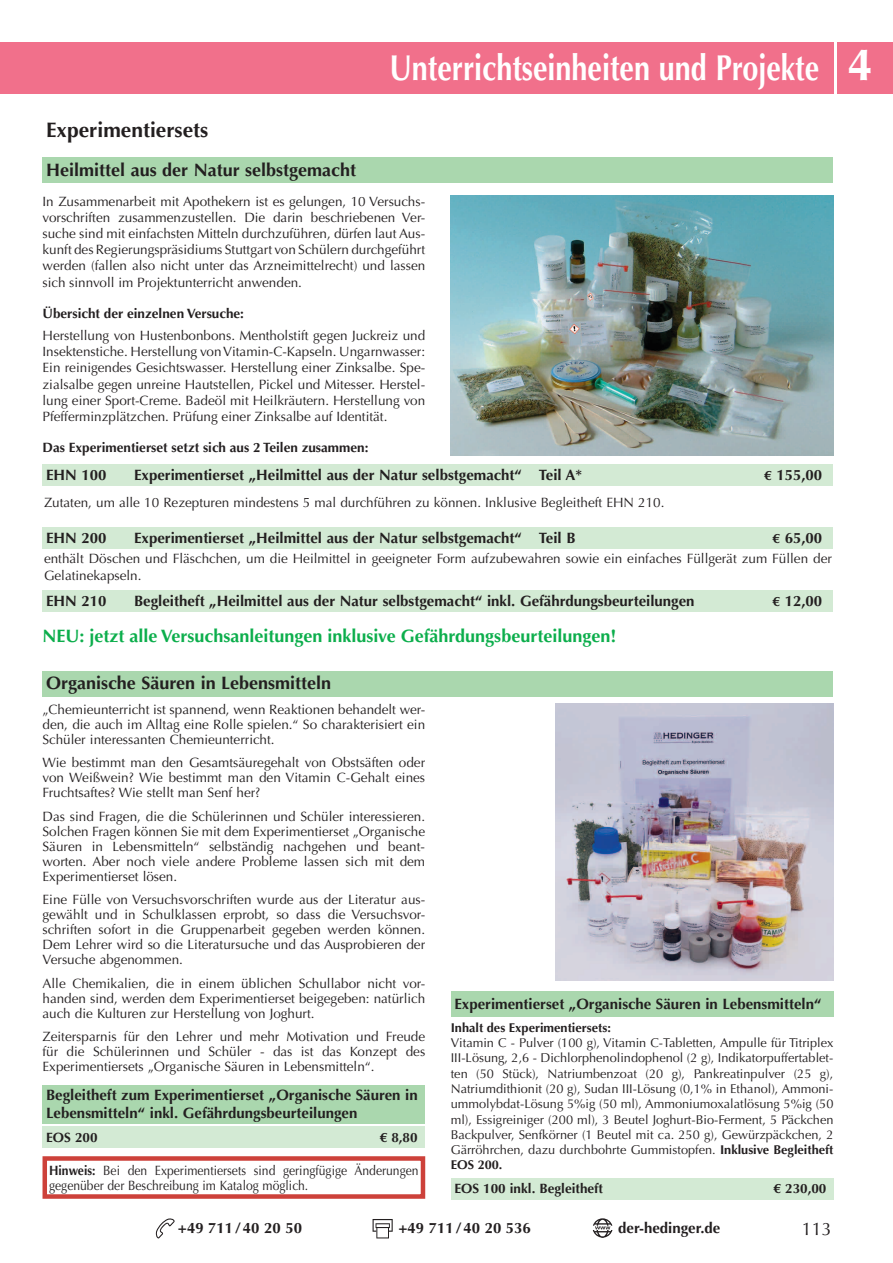
<style>
.page{position:relative;width:893px;height:1263px;background:#fff}
.page>*{position:absolute;margin:0;border:0;box-sizing:border-box;transform-origin:0 0}
.t1{font:700 36px "Optima LT Std";color:#fff;scale:.8 1}
.t2{font:700 21px "Optima LT Std";color:#231f20}
.t3{font:700 18px "Optima LT Std";color:#0cae4c}
.t4{font:700 18px "Optima LT Std";color:#231f20}
.t5{font:18px "Optima LT Std";color:#231f20}
.t6{font:700 15px/18px "Optima LT Std";color:#231f20}
.t7{font:13.5px/15px "Optima LT Std";color:#231f20;text-align:justify}
.t8{font:700 13.5px "Optima LT Std";color:#231f20}
.t9{font:13.5px/14.4px "Optima LT Std";color:#231f20;scale:.9 1}
.t10{font:12.75px/15.3px "Optima LT Std";color:#231f20;text-align:justify}
.t11{font:700 12.75px "Optima LT Std";color:#231f20}
.s1{font-size:45px}
.s2{font-size:13.5px}
.s3{font-weight:700}
</style>
<div class="page">
<div style="left:0;top:43px;width:833px;height:51px;background:#f1708b"></div>
<div style="left:838px;top:43px;width:55px;height:51px;background:#f1708b"></div>
<svg style="left:593px;top:1218px;width:19px;height:20px"></svg>
<svg style="left:373px;top:1219px;width:20px;height:19px"></svg>
<svg style="left:155px;top:1218px;width:20px;height:21px"></svg>
<img style="left:451px;top:196px;width:382px;height:260px">
<div style="left:43px;top:157px;width:790px;height:26px;background:#aad7ae"></div>
<div style="left:43px;top:527px;width:790px;height:21px;background:#d3ead4"></div>
<div style="left:43px;top:590px;width:790px;height:21px;background:#d3ead4"></div>
<div style="left:43px;top:671px;width:790px;height:26px;background:#aad7ae"></div>
<div style="left:451px;top:991px;width:382px;height:26px;background:#aad7ae"></div>
<div style="left:451px;top:1178px;width:382px;height:21px;background:#d3ead4"></div>
<div style="left:43px;top:1085px;width:382px;height:38px;background:#aad7ae"></div>
<div style="left:43px;top:1126px;width:382px;height:22px;background:#d3ead4"></div>
<div style="left:43px;top:464px;width:790px;height:22px;background:#d3ead4"></div>
<div style="left:43px;top:1156px;width:382px;height:43px;border:4px solid #cd413a"></div>
<img style="left:556px;top:704px;width:277px;height:276px">
<h2 class="t2" style="left:46px;top:118px;width:164px">Experimentiersets</h2>
<h3 class="t4" style="left:46px;top:160px;width:311px">Heilmittel aus der Natur selbstgemacht</h3>
<h1 class="t1" style="left:389px;top:47px;width:606px">Unterrichtseinheiten und Projekte <span class="s1">4</span></h1>
<p class="t7" style="left:43px;top:193px;width:384px;line-height:16.2px">In Zusammenarbeit mit Apothekern ist es gelungen, 10 Versuchs&shy;vorschriften zusammenzustellen. Die darin beschriebenen Ver&shy;suche sind mit einfachsten Mitteln durchzuführen, dürfen laut Aus&shy;kunft des Regierungspräsidiums Stuttgart von Schülern durchgeführt werden (fallen also nicht unter das Arzneimittelrecht) und lassen sich sinnvoll im Projektunterricht anwenden.</p>
<p class="t8" style="left:43px;top:305px;width:203px">Übersicht der einzelnen Versuche:</p>
<p class="t7" style="left:43px;top:327px;width:384px;line-height:16.2px">Herstellung von Hustenbonbons. Mentholstift gegen Juckreiz und Insektenstiche. Herstellung von Vitamin-C-Kapseln. Ungarnwasser:<br>Ein reinigendes Gesichtswasser. Herstellung einer Zinksalbe. Spe&shy;zialsalbe gegen unreine Hautstellen, Pickel und Mitesser. Herstel&shy;lung einer Sport-Creme. Badeöl mit Heilkräutern. Herstellung von Pfefferminzplätzchen. Prüfung einer Zinksalbe auf Identität.</p>
<p class="t8" style="left:43px;top:440px;width:327px">Das Experimentierset setzt sich aus 2 Teilen zusammen:</p>
<p class="t6" style="left:46px;top:466px;width:62px">EHN 100</p>
<p class="t6" style="left:134px;top:466px;width:450px">Experimentierset „Heilmittel aus der Natur selbstgemacht“ Teil A*</p>
<p class="t6" style="left:764px;top:466px;width:59px"><span class="s2">€</span> 155,00</p>
<p class="t7" style="left:44px;top:495px;width:622px">Zutaten, um alle 10 Rezepturen mindestens 5 mal durchführen zu können. Inklusive Begleitheft EHN 210.</p>
<p class="t6" style="left:46px;top:529px;width:62px">EHN 200</p>
<p class="t6" style="left:134px;top:529px;width:443px">Experimentierset „Heilmittel aus der Natur selbstgemacht“ Teil B</p>
<p class="t6" style="left:773px;top:529px;width:51px"><span class="s2">€</span> 65,00</p>
<p class="t7" style="left:44px;top:551px;width:789px;line-height:16.2px">enthält Döschen und Fläschchen, um die Heilmittel in geeigneter Form aufzubewahren sowie ein einfaches Füllgerät zum Füllen der<br>Gelatinekapseln.</p>
<p class="t6" style="left:46px;top:592px;width:62px">EHN 210</p>
<p class="t6" style="left:134px;top:592px;width:562px">Begleitheft „Heilmittel aus der Natur selbstgemacht“ inkl. Gefährdungsbeurteilungen</p>
<p class="t6" style="left:773px;top:592px;width:51px"><span class="s2">€</span> 12,00</p>
<h3 class="t3" style="left:43px;top:625px;width:575px">NEU: jetzt alle Versuchsanleitungen inklusive Gefährdungsbeurteilungen!</h3>
<h3 class="t4" style="left:46px;top:673px;width:287px">Organische Säuren in Lebensmitteln</h3>
<p class="t7" style="left:43px;top:702px;width:384px">„Chemieunterricht ist spannend, wenn Reaktionen behandelt wer&shy;den, die auch im Alltag eine Rolle spielen.“ So charakterisiert ein Schüler interessanten Chemieunterricht.</p>
<p class="t7" style="left:43px;top:755px;width:384px">Wie bestimmt man den Gesamtsäuregehalt von Obstsäften oder von Weißwein? Wie bestimmt man den Vitamin C-Gehalt eines Fruchtsaftes? Wie stellt man Senf her?</p>
<p class="t7" style="left:43px;top:809px;width:384px">Das sind Fragen, die die Schülerinnen und Schüler interessieren.<br>Solchen Fragen können Sie mit dem Experimentierset „Organische Säuren in Lebensmitteln“ selbständig nachgehen und beant&shy;worten. Aber noch viele andere Probleme lassen sich mit dem Experimentierset lösen.</p>
<p class="t7" style="left:43px;top:892px;width:384px">Eine Fülle von Versuchsvorschriften wurde aus der Literatur aus&shy;gewählt und in Schulklassen erprobt, so dass die Versuchsvor&shy;schriften sofort in die Gruppenarbeit gegeben werden können.<br>Dem Lehrer wird so die Literatursuche und das Ausprobieren der Versuche abgenommen.</p>
<p class="t7" style="left:43px;top:976px;width:384px">Alle Chemikalien, die in einem üblichen Schullabor nicht vor&shy;handen sind, werden dem Experimentierset beigegeben: natürlich auch die Kulturen zur Herstellung von Joghurt.</p>
<p class="t7" style="left:43px;top:1029px;width:384px">Zeitersparnis für den Lehrer und mehr Motivation und Freude für die Schülerinnen und Schüler - das ist das Konzept des Experimentiersets „Organische Säuren in Lebensmitteln“.</p>
<p class="t6" style="left:46px;top:1086px;width:373px">Begleitheft zum Experimentierset „Organische Säuren in<br>Lebensmitteln“ inkl. Gefährdungsbeurteilungen</p>
<p class="t8" style="left:46px;top:1129px;width:53px">EOS 200</p>
<p class="t8" style="left:380px;top:1129px;width:39px">€ 8,80</p>
<p class="t9" style="left:49px;top:1164px;width:412px"><span class="s3">Hinweis:</span> Bei den Experimentiersets sind geringfügige Änderungen gegenüber der Beschreibung im Katalog möglich.</p>
<p class="t6" style="left:454px;top:995px;width:369px">Experimentierset „Organische Säuren in Lebensmitteln“</p>
<p class="t11" style="left:451px;top:1020px;width:162px">Inhalt des Experimentiersets:</p>
<p class="t10" style="left:451px;top:1035px;width:384px">Vitamin C - Pulver (100 g), Vitamin C-Tabletten, Ampulle für Titriplex III-Lösung, 2,6 - Dichlorphenolindophenol (2 g), Indikatorpuffertablet&shy;ten (50 Stück), Natriumbenzoat (20 g), Pankreatinpulver (25 g), Natriumdithionit (20 g), Sudan III-Lösung (0,1% in Ethanol), Ammoni&shy;ummolybdat-Lösung 5%ig (50 ml), Ammoniumoxalatlösung 5%ig (50 ml), Essigreiniger (200 ml), 3 Beutel Joghurt-Bio-Ferment, 5 Päckchen Backpulver, Senfkörner (1 Beutel mit ca. 250 g), Gewürzpäckchen, 2<br>Gärröhrchen, dazu durchbohrte Gummistopfen. <span class="s3">Inklusive Begleitheft EOS 200.</span></p>
<p class="t8" style="left:454px;top:1181px;width:150px">EOS 100 inkl. Begleitheft</p>
<p class="t8" style="left:773px;top:1181px;width:54px">€ 230,00</p>
<p class="t6" style="left:178px;top:1219px;width:126px">+49 711/40 20 50</p>
<p class="t6" style="left:398px;top:1219px;width:134px">+49 711/40 20 536</p>
<p class="t6" style="left:618px;top:1219px;width:104px">der-hedinger.de</p>
<h3 class="t5" style="left:802px;top:1218px;width:32px">113</h3>
</div>
